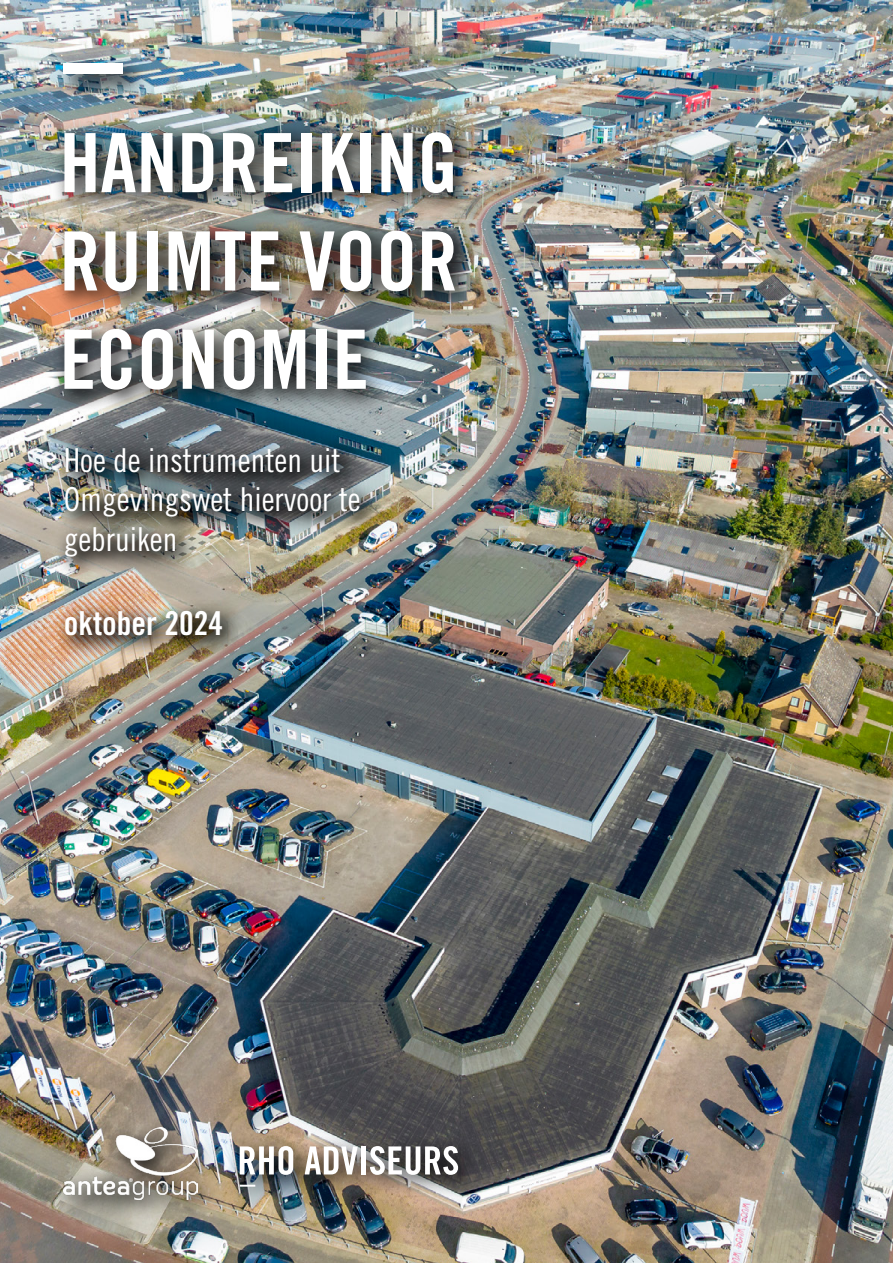
<style>
.page{position:relative;width:893px;height:1263px;background:#fff}
.page>*{position:absolute;margin:0;border:0;box-sizing:border-box;transform-origin:0 0}
.t1{font:81.9px/98.2px "Trade Gothic LT Std Bd Cn 20";color:#fff;text-align:justify}
.t2{font:33px/39.6px "Trade Gothic LT Std Cn 18";color:#fff}
.t3{font:33px "Trade Gothic LT Std Bd Cn 20";color:#fff}
</style>
<div class="page">
<img style="left:0;top:0;width:893px;height:1263px">
<div style="left:52px;top:120px;width:426px;height:293px;background:#000;opacity:.75"></div>
<div style="left:55px;top:54px;width:95px;height:47px;background:#000;opacity:.75"></div>
<div style="left:63px;top:64px;width:60px;height:10px;background:#fff"></div>
<div style="left:53px;top:436px;width:330px;height:145px;background:#000;opacity:.75"></div>
<div style="left:53px;top:599px;width:192px;height:60px;background:#000;opacity:.75"></div>
<div style="left:52px;top:1116px;width:169px;height:107px;background:#000;opacity:.75"></div>
<img style="left:63px;top:1127px;width:135px;height:72px">
<div style="left:227px;top:1134px;width:255px;height:77px;background:#000;opacity:.75"></div>
<svg style="left:240px;top:1185px;width:15px;height:2px"></svg>
<svg style="left:305px;top:1146px;width:53px;height:28px"></svg>
<div style="left:361px;top:1146px;width:5px;height:28px;background:#fff"></div>
<svg style="left:370px;top:1146px;width:88px;height:29px"></svg>
<svg style="left:240px;top:1146px;width:53px;height:29px"></svg>
<h1 class="t1" style="left:60px;top:113px;width:400px">HANDREIKING RUIMTE VOOR ECONOMIE</h1>
<p class="t2" style="left:64px;top:440px;width:298px">Hoe de instrumenten uit<br>Omgevingswet hiervoor te gebruiken</p>
<p class="t3" style="left:64px;top:603px;width:161px">oktober 2024</p>
</div>
